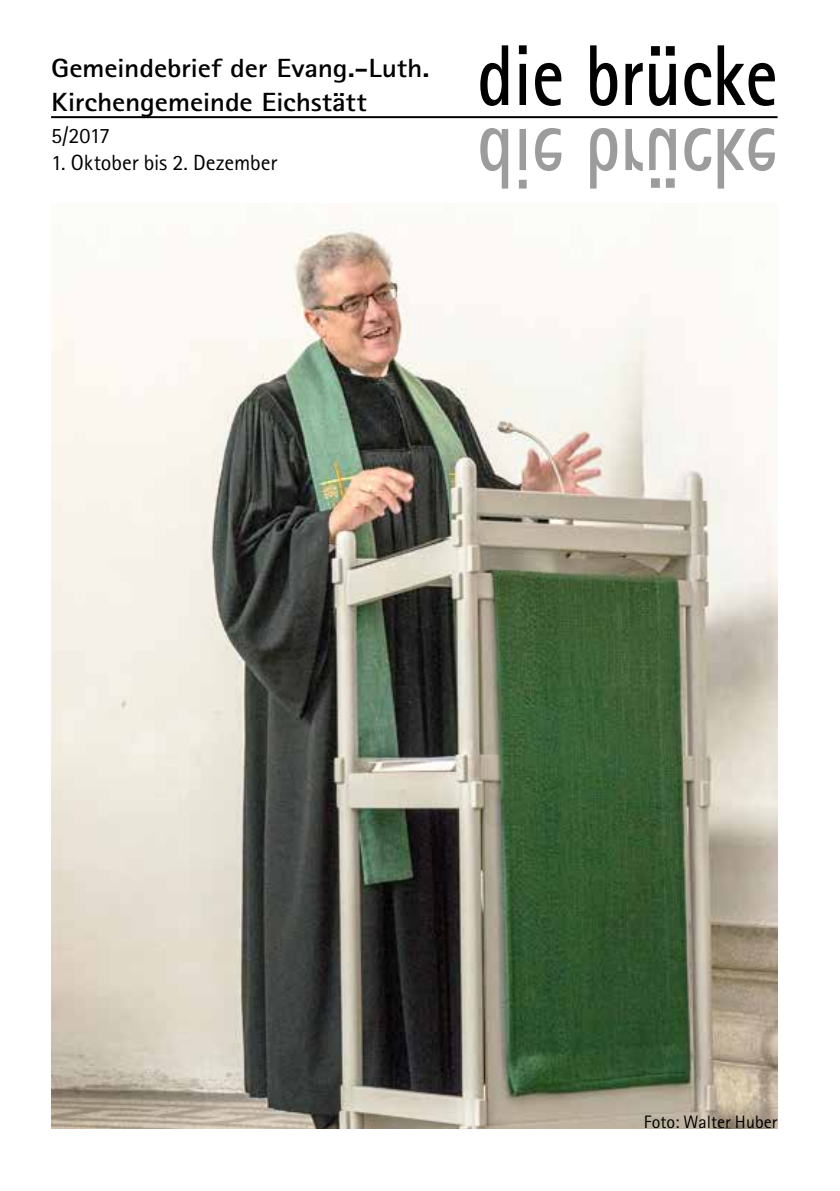
<style>
.page{position:relative;width:840px;height:1191px;background:#fff}
.page>*{position:absolute;margin:0;border:0;box-sizing:border-box;transform-origin:0 0}
.t1{font:700 86.4px "Rotis Sans Serif Pro";color:#000;scale:.83 1}
.t2{font:700 26.4px/33.6px "Rotis Sans Serif Pro";letter-spacing:-.01em;color:#000;scale:1.13 1}
.t3{font:22px "Rotis Sans Serif Pro";letter-spacing:-.005em;color:#000}
.t4{font:18px "Rotis Sans Serif Pro";color:#000}
</style>
<div class="page">
<img style="left:51px;top:224px;width:726px;height:904px">
<hr style="left:51px;top:116px;width:726px;height:2px;background:#000">
<p class="t2" style="left:51px;top:52px;width:336px">Gemeindebrief der Evang.-Luth.<br>Kirchengemeinde Eichstätt</p>
<p class="t3" style="left:51px;top:123px;width:61px">5/2017</p>
<p class="t3" style="left:51px;top:149px;width:227px">1. Oktober bis 2. Dezember</p>
<h1 class="t1" style="left:477px;top:21px;width:363px">die brücke</h1>
<p class="t4" style="left:643px;top:1111px;width:135px">Foto: Walter Huber</p>
</div>
